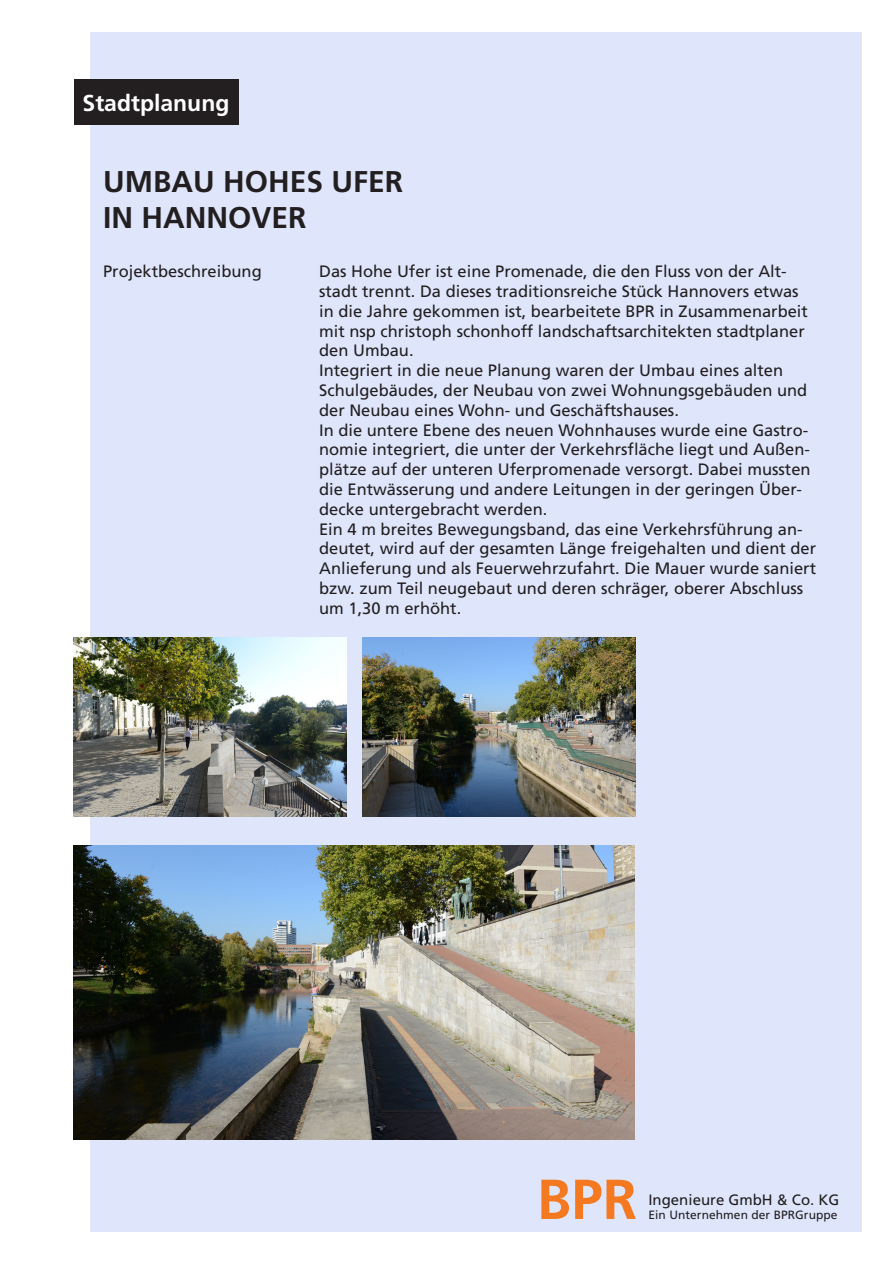
<style>
.page{position:relative;width:893px;height:1263px;background:#fff}
.page>*{position:absolute;margin:0;border:0;box-sizing:border-box;transform-origin:0 0}
.t1{font:700 56.25px "Frutiger LT Std";color:#f47921}
.t2{font:700 30px/36px "Frutiger LT Std";color:#231f20}
.t3{font:700 22.95px "Frutiger LT Std";color:#fff}
.t4{font:16.5px/19.8px "Frutiger LT Std";color:#231f20}
.t5{font:15px "Frutiger LT Std";color:#231f20}
.t6{font:12px "Frutiger LT Std";letter-spacing:.005em;color:#231f20}
</style>
<div class="page">
<div style="left:90px;top:32px;width:771px;height:1200px;background:#dfe6fc"></div>
<img style="left:74px;top:846px;width:560px;height:293px">
<img style="left:74px;top:637px;width:273px;height:180px">
<img style="left:362px;top:637px;width:273px;height:180px">
<div style="left:74px;top:79px;width:164px;height:46px;background:#231f20"></div>
<p class="t3" style="left:83px;top:89px;width:148px">Stadtplanung</p>
<p class="t2" style="left:103px;top:163px;width:302px">UMBAU HOHES UFER<br>IN HANNOVER</p>
<p class="t4" style="left:103px;top:262px;width:160px">Projektbeschreibung</p>
<p class="t4" style="left:319px;top:262px;width:498px">Das Hohe Ufer ist eine Promenade, die den Fluss von der Alt&shy;stadt trennt. Da dieses traditionsreiche Stück Hannovers etwas in die Jahre gekommen ist, bearbeitete BPR in Zusammenarbeit mit nsp christoph schonhoff landschaftsarchitekten stadtplaner den Umbau.<br>Integriert in die neue Planung waren der Umbau eines alten Schulgebäudes, der Neubau von zwei Wohnungsgebäuden und der Neubau eines Wohn- und Geschäftshauses.<br>In die untere Ebene des neuen Wohnhauses wurde eine Gastro&shy;nomie integriert, die unter der Verkehrsfläche liegt und Außen&shy;plätze auf der unteren Uferpromenade versorgt. Dabei mussten die Entwässerung und andere Leitungen in der geringen Über&shy;decke untergebracht werden.<br>Ein 4 m breites Bewegungsband, das eine Verkehrsführung an&shy;deutet, wird auf der gesamten Länge freigehalten und dient der Anlieferung und als Feuerwehrzufahrt. Die Mauer wurde saniert bzw. zum Teil neugebaut und deren schräger, oberer Abschluss um 1,30 m erhöht.</p>
<p class="t1" style="left:537px;top:1166px;width:102px">BPR</p>
<p class="t5" style="left:648px;top:1191px;width:192px">Ingenieure GmbH &amp; Co. KG</p>
<p class="t6" style="left:648px;top:1208px;width:191px">Ein Unternehmen der BPRGruppe</p>
</div>
